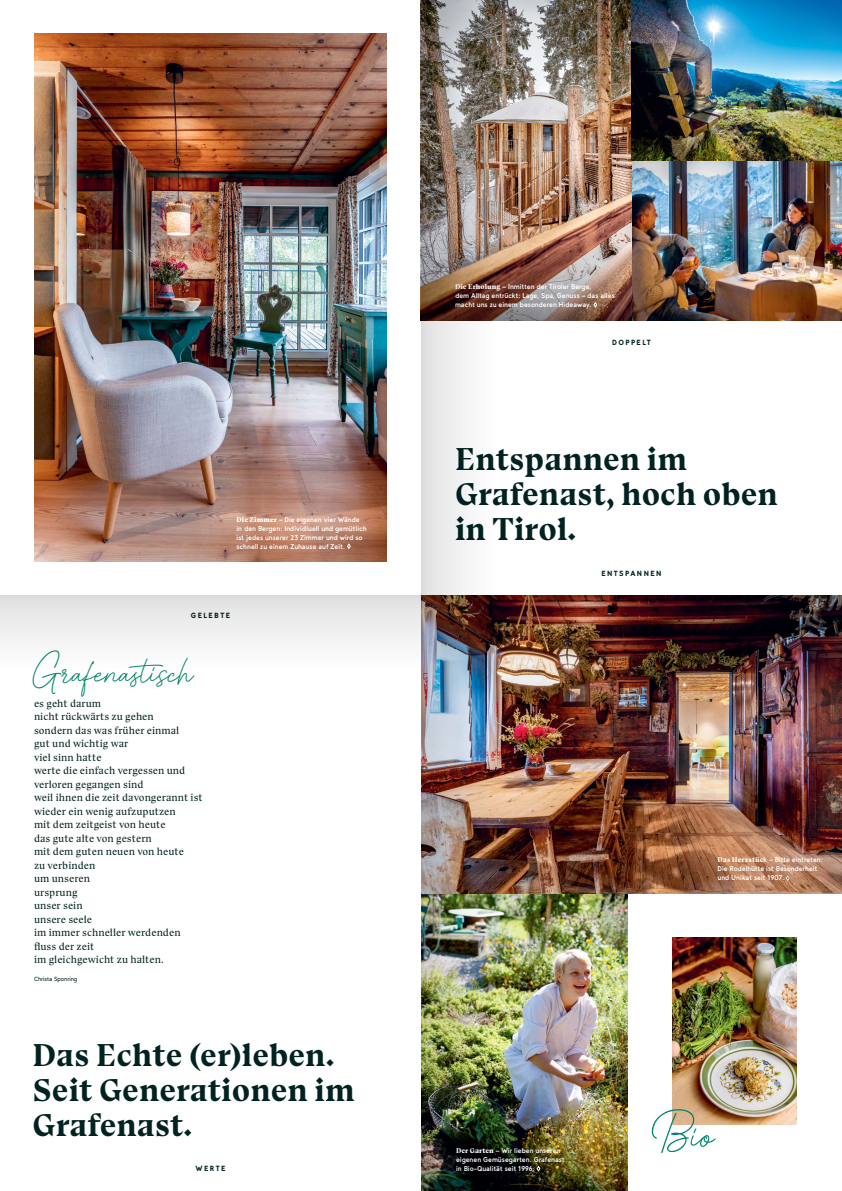
<style>
.page{position:relative;width:842px;height:1191px;background:#fff}
.page>*{position:absolute;margin:0;border:0;box-sizing:border-box;transform-origin:0 0}
.t1{font:50px "Kalista Script";color:#008368}
.t2{font:40px "Kalista Script";color:#008368}
.t3{font:700 32px/35px "Bluu Suuperstar";color:#002321}
.t4{font:10.5px/13.5px "Bluu Suuperstar";color:#002321}
.t5{font:900 7.5px "Tilde";letter-spacing:.185em;color:#002321}
.t6{font:700 7px/9px "Tilde";letter-spacing:-.01em;color:#fff}
.t7{font:6px "Tilde";letter-spacing:-.01em;color:#002321}
.s1{font-family:"Bluu Suuperstar";font-weight:900}
</style>
<div class="page">
<img style="left:34px;top:33px;width:353px;height:528px">
<img style="left:496px;top:0;width:346px;height:320px">
<img style="left:496px;top:893px;width:131px;height:298px">
<img style="left:496px;top:670px;width:346px;height:223px">
<img style="left:672px;top:937px;width:125px;height:187px">
<svg style="left:536px;top:1165px;width:5px;height:7px"></svg>
<svg style="left:786px;top:875px;width:4px;height:6px"></svg>
<svg style="left:346px;top:542px;width:5px;height:8px"></svg>
<svg style="left:593px;top:301px;width:5px;height:7px"></svg>
<img style="left:421px;top:0;width:75px;height:1191px">
<img style="left:0;top:595px;width:842px;height:75px">
<p class="t6" style="left:236px;top:515px;width:132px"><span class="s1">Die Zimmer</span> – Die eigenen vier Wände in den Bergen: Individiuell und gemütlich ist jedes unserer 23 Zimmer und wird so schnell zu einem Zuhause auf Zeit.</p>
<p class="t5" style="left:191px;top:610px;width:41px">GELEBTE</p>
<h2 class="t2" style="left:33px;top:643px;width:162px">Grafenastisch</h2>
<p class="t4" style="left:34px;top:696px;width:170px">es geht darum<br>nicht rückwärts zu gehen<br>sondern das was früher einmal<br>gut und wichtig war<br>viel sinn hatte<br>werte die einfach vergessen und verloren gegangen sind<br>weil ihnen die zeit davongerannt ist wieder ein wenig aufzuputzen<br>mit dem zeitgeist von heute<br>das gute alte von gestern<br>mit dem guten neuen von heute<br>zu verbinden<br>um unseren<br>ursprung<br>unser sein<br>unsere seele<br>im immer schneller werdenden fluss der zeit<br>im gleichgewicht zu halten.</p>
<p class="t7" style="left:34px;top:975px;width:45px">Christa Sponring</p>
<h3 class="t3" style="left:33px;top:1037px;width:324px">Das Echte (er)leben.<br>Seit Generationen im<br>Grafenast.</h3>
<p class="t5" style="left:195px;top:1164px;width:32px">WERTE</p>
<p class="t6" style="left:455px;top:282px;width:161px"><span class="s1">Die Erholung</span> – Inmitten der Tiroler Berge,<br>dem Alltag entrückt: Lage, Spa, Genuss – das alles macht uns zu einem besonderen Hideaway.</p>
<p class="t5" style="left:612px;top:338px;width:40px">DOPPELT</p>
<h3 class="t3" style="left:455px;top:442px;width:325px">Entspannen im<br>Grafenast, hoch oben in Tirol.</h3>
<p class="t5" style="left:601px;top:568px;width:62px">ENTSPANNEN</p>
<p class="t6" style="left:718px;top:855px;width:107px"><span class="s1">Das Herzstüc</span>k – Bitte eintreten:<br>Die Rodelhütte ist Besonderheit und Unikat seit 1907.</p>
<p class="t6" style="left:456px;top:1146px;width:110px"><span class="s1">Der Garten</span> – Wir lieben unseren eigenen Gemüsegarten. Grafenast in Bio-Qualität seit 1996.</p>
<h1 class="t1" style="left:652px;top:1099px;width:64px">Bio</h1>
</div>
